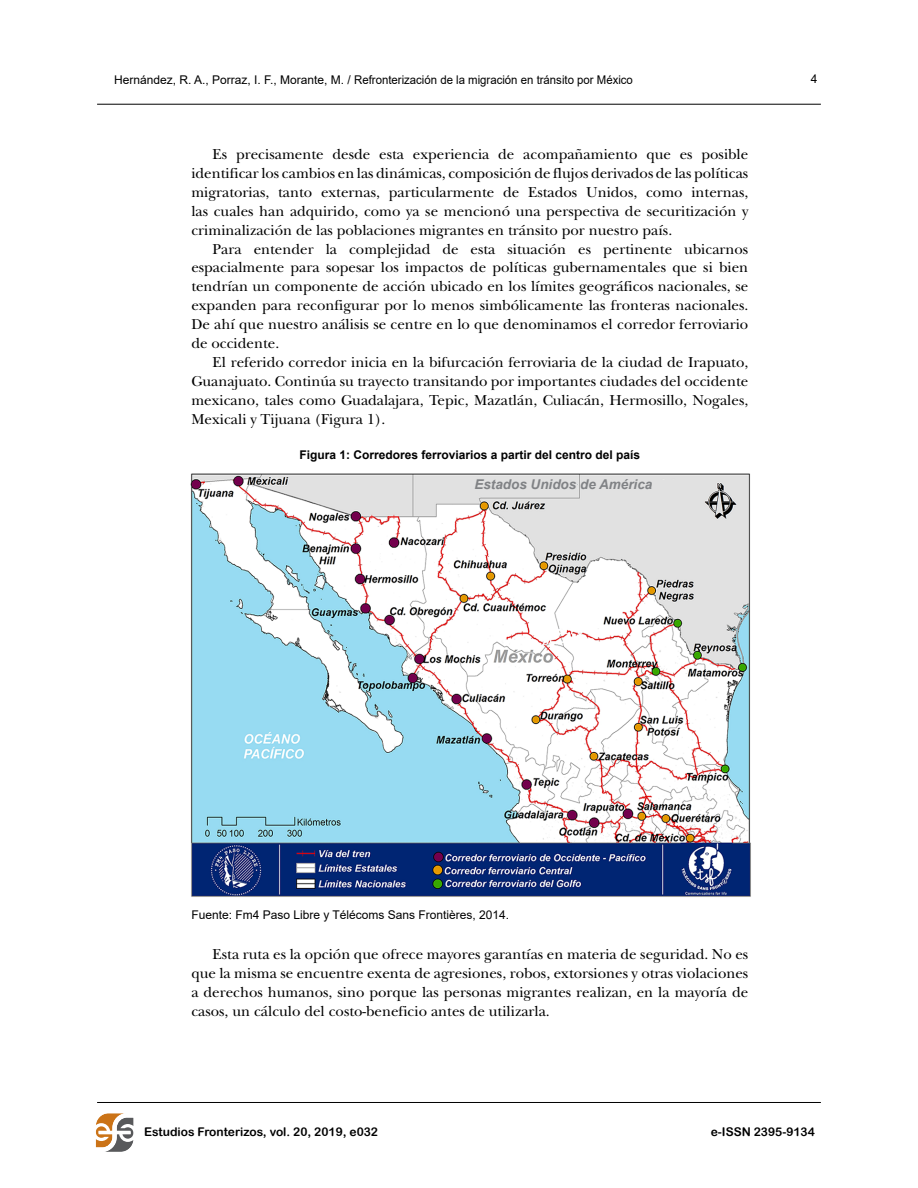
<style>
.page{position:relative;width:918px;height:1188px;background:#fff}
.page>*{position:absolute;margin:0;border:0;box-sizing:border-box;transform-origin:0 0}
.t1{font:15px/18.9px "New Baskerville Std";color:#000;text-align:justify}
.t2{font:italic 700 13.5px "Arial";color:#808285}
.t3{font:12px "Arial";color:#000}
.t4{font:700 12px "Arial";color:#000}
.t5{font:12px "Arial Rounded MT Bold";color:#000}
</style>
<div class="page">
<hr style="left:97px;top:104px;width:724px;height:1px;background:#000">
<hr style="left:97px;top:1102px;width:724px;height:1px;background:#000">
<svg style="left:95px;top:1113px;width:39px;height:39px"></svg>
<img style="left:190px;top:473px;width:561px;height:424px">
<p class="t3" style="left:114px;top:72px;width:520px">Hernández, R. A., Porraz, I. F., Morante, M. / Refronterización de la migración en tránsito por México</p>
<p class="t3" style="left:811px;top:71px;width:8px">4</p>
<p class="t1" style="left:191px;top:145px;width:559px;text-indent:21px">Es precisamente desde esta experiencia de acompañamiento que es posible identificar los cambios en las dinámicas, composición de flujos derivados de las políticas migratorias, tanto externas, particularmente de Estados Unidos, como internas, las cuales han adquirido, como ya se mencionó una perspectiva de securitización y criminalización de las poblaciones migrantes en tránsito por nuestro país.</p>
<p class="t1" style="left:191px;top:239px;width:559px;text-indent:21px">Para entender la complejidad de esta situación es pertinente ubicarnos espacialmente para sopesar los impactos de políticas gubernamentales que si bien tendrían un componente de acción ubicado en los límites geográficos nacionales, se expanden para reconfigurar por lo menos simbólicamente las fronteras nacionales.<br>De ahí que nuestro análisis se centre en lo que denominamos el corredor ferroviario de occidente.</p>
<p class="t1" style="left:191px;top:353px;width:559px;text-indent:21px">El referido corredor inicia en la bifurcación ferroviaria de la ciudad de Irapuato, Guanajuato. Continúa su trayecto transitando por importantes ciudades del occidente mexicano, tales como Guadalajara, Tepic, Mazatlán, Culiacán, Hermosillo, Nogales, Mexicali y Tijuana (Figura 1).</p>
<p class="t4" style="left:299px;top:447px;width:342px">Figura 1: Corredores ferroviarios a partir del centro del país</p>
<p class="t2" style="left:474px;top:476px;width:180px">Estados Unidos de América</p>
<p class="t3" style="left:191px;top:906px;width:319px">Fuente: Fm4 Paso Libre y Télécoms Sans Frontières, 2014.</p>
<p class="t1" style="left:191px;top:945px;width:559px;text-indent:21px">Esta ruta es la opción que ofrece mayores garantías en materia de seguridad. No es que la misma se encuentre exenta de agresiones, robos, extorsiones y otras violaciones a derechos humanos, sino porque las personas migrantes realizan, en la mayoría de casos, un cálculo del costo-beneficio antes de utilizarla.</p>
<p class="t5" style="left:144px;top:1124px;width:236px">Estudios Fronterizos, vol. 20, 2019, e032</p>
<p class="t5" style="left:711px;top:1124px;width:106px">e-ISSN 2395-9134</p>
</div>
